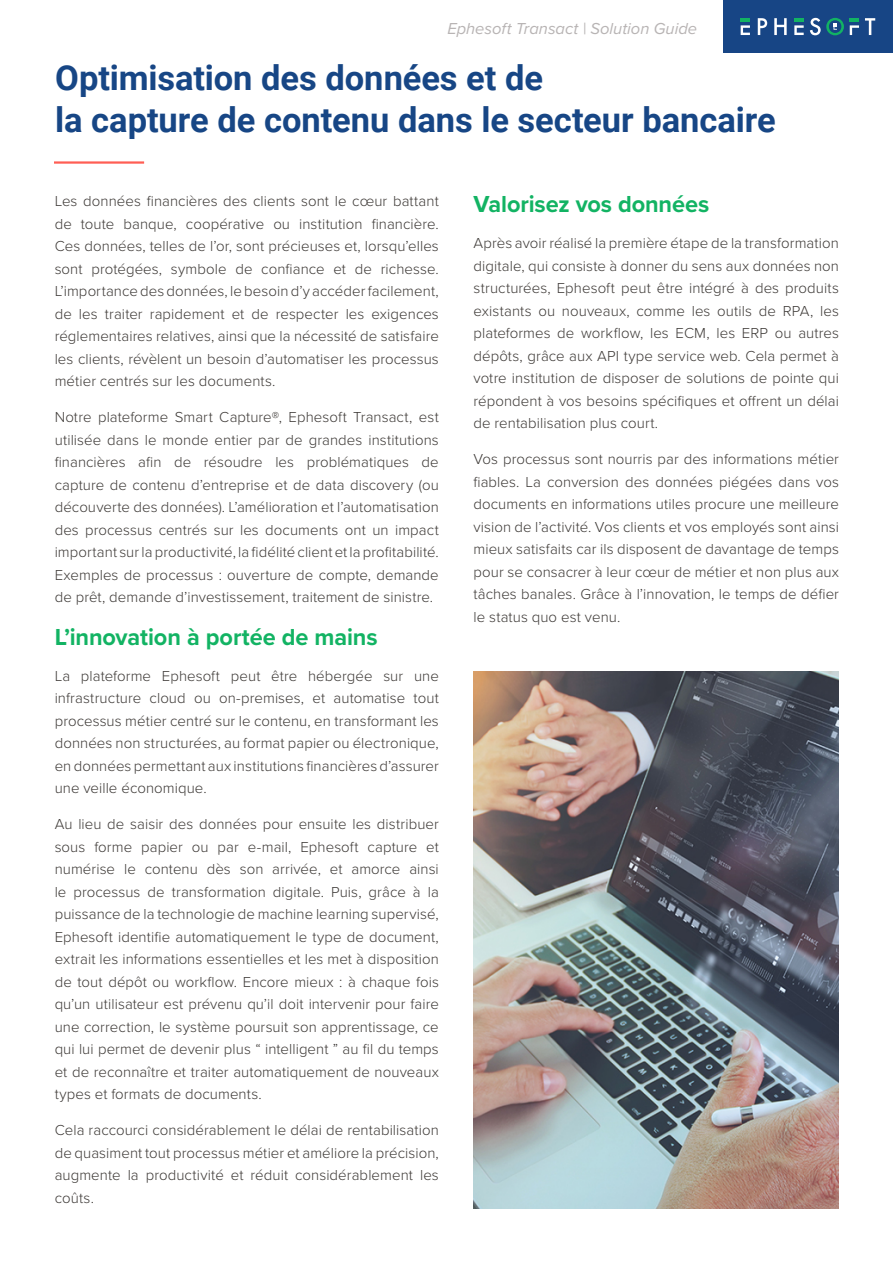
<style>
.page{position:relative;width:893px;height:1263px;background:#fff}
.page>*{position:absolute;margin:0;border:0;box-sizing:border-box;transform-origin:0 0}
.t1{font:700 34.5px/41.4px "Roboto";color:#174685}
.t2{font:700 24px "Proxima Nova";letter-spacing:-.005em;color:#12b363}
.t3{font:italic 16.5px "Proxima Nova";color:#b8b4b4}
.t4{font:300 15px/22.5px "Proxima Nova";letter-spacing:.005em;color:#3d3936;text-align:justify}
</style>
<div class="page">
<div style="left:723px;top:0;width:170px;height:53px;background:#174585"></div>
<svg style="left:865px;top:18px;width:10px;height:17px"></svg>
<svg style="left:758px;top:18px;width:9px;height:17px"></svg>
<svg style="left:774px;top:18px;width:13px;height:17px"></svg>
<svg style="left:850px;top:18px;width:9px;height:17px"></svg>
<svg style="left:794px;top:18px;width:10px;height:17px"></svg>
<svg style="left:741px;top:18px;width:9px;height:17px"></svg>
<svg style="left:810px;top:18px;width:34px;height:17px"></svg>
<hr style="left:54px;top:161px;width:90px;height:3px;background:#ff5e54">
<img style="left:473px;top:672px;width:366px;height:537px">
<p class="t3" style="left:447px;top:16px;width:251px">Ephesoft Transact | Solution Guide</p>
<h1 class="t1" style="left:55px;top:56px;width:722px">Optimisation des données et de<br>la capture de contenu dans le secteur bancaire</h1>
<p class="t4" style="left:55px;top:189px;width:386px">Les données financières des clients sont le cœur battant de toute banque, coopérative ou institution financière.<br>Ces données, telles de l’or, sont précieuses et, lorsqu’elles sont protégées, symbole de confiance et de richesse.<br>L’importance des données, le besoin d’y accéder facilement, de les traiter rapidement et de respecter les exigences réglementaires relatives, ainsi que la nécessité de satisfaire les clients, révèlent un besoin d’automatiser les processus métier centrés sur les documents.</p>
<p class="t4" style="left:55px;top:405px;width:386px">Notre plateforme Smart Capture®, Ephesoft Transact, est utilisée dans le monde entier par de grandes institutions financières afin de résoudre les problématiques de capture de contenu d’entreprise et de data discovery (ou découverte des données). L’amélioration et l’automatisation des processus centrés sur les documents ont un impact important sur la productivité, la fidélité client et la profitabilité.<br>Exemples de processus : ouverture de compte, demande de prêt, demande d’investissement, traitement de sinistre.</p>
<h2 class="t2" style="left:55px;top:619px;width:324px">L’innovation à portée de mains</h2>
<p class="t4" style="left:55px;top:663px;width:386px">La plateforme Ephesoft peut être hébergée sur une infrastructure cloud ou on-premises, et automatise tout processus métier centré sur le contenu, en transformant les données non structurées, au format papier ou électronique, en données permettant aux institutions financières d’assurer une veille économique.</p>
<p class="t4" style="left:55px;top:812px;width:386px">Au lieu de saisir des données pour ensuite les distribuer sous forme papier ou par e-mail, Ephesoft capture et numérise le contenu dès son arrivée, et amorce ainsi le processus de transformation digitale. Puis, grâce à la puissance de la technologie de machine learning supervisé, Ephesoft identifie automatiquement le type de document, extrait les informations essentielles et les met à disposition de tout dépôt ou workflow. Encore mieux : à chaque fois qu’un utilisateur est prévenu qu’il doit intervenir pour faire une correction, le système poursuit son apprentissage, ce qui lui permet de devenir plus “ intelligent ” au fil du temps et de reconnaître et traiter automatiquement de nouveaux types et formats de documents.</p>
<p class="t4" style="left:55px;top:1118px;width:386px">Cela raccourci considérablement le délai de rentabilisation de quasiment tout processus métier et améliore la précision, augmente la productivité et réduit considérablement les coûts.</p>
<h2 class="t2" style="left:473px;top:186px;width:237px">Valorisez vos données</h2>
<p class="t4" style="left:473px;top:231px;width:367px">Après avoir réalisé la première étape de la transformation digitale, qui consiste à donner du sens aux données non structurées, Ephesoft peut être intégré à des produits existants ou nouveaux, comme les outils de RPA, les plateformes de workflow, les ECM, les ERP ou autres dépôts, grâce aux API type service web. Cela permet à votre institution de disposer de solutions de pointe qui répondent à vos besoins spécifiques et offrent un délai de rentabilisation plus court.</p>
<p class="t4" style="left:473px;top:447px;width:367px">Vos processus sont nourris par des informations métier fiables. La conversion des données piégées dans vos documents en informations utiles procure une meilleure vision de l’activité. Vos clients et vos employés sont ainsi mieux satisfaits car ils disposent de davantage de temps pour se consacrer à leur cœur de métier et non plus aux tâches banales. Grâce à l’innovation, le temps de défier le status quo est venu.</p>
</div>
